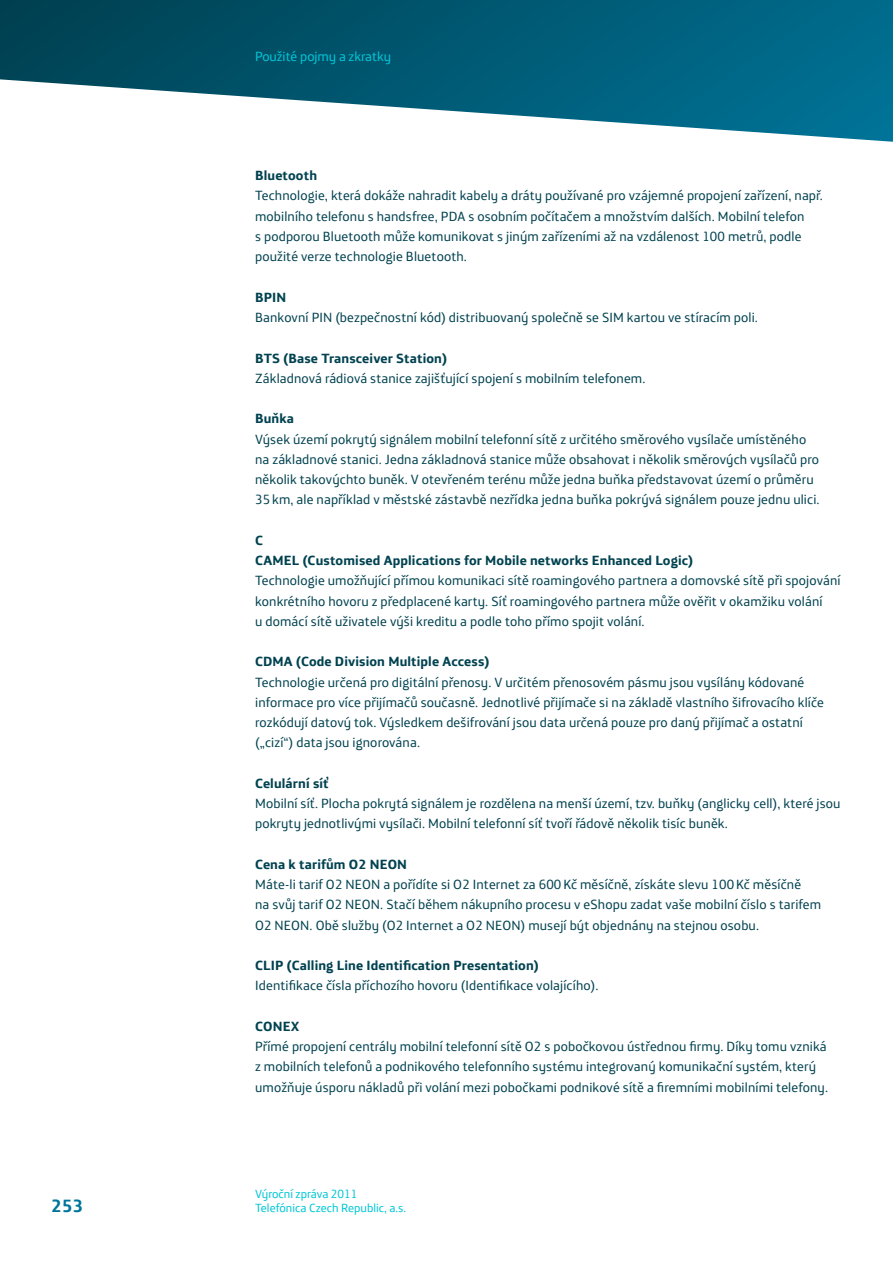
<style>
.page{position:relative;width:893px;height:1263px;background:#fff}
.page>*{position:absolute;margin:0;border:0;box-sizing:border-box;transform-origin:0 0}
.t1{font:700 18px "Telefonica Text";color:#00759a}
.t2{font:13.5px/20.2px "Telefonica Text";letter-spacing:.01em;color:#004250}
.t3{font:700 13.5px/20.2px "Telefonica Text";letter-spacing:.01em;color:#004250}
.t4{font:13.5px "Telefonica Text";color:#00c6d7}
.t5{font:12px "Telefonica Text";color:#00c6d7}
</style>
<div class="page">
<svg style="left:0;top:0;width:893px;height:142px"></svg>
<p class="t4" style="left:255px;top:45px;width:137px">Použité pojmy a zkratky</p>
<p class="t3" style="left:255px;top:164px;width:63px">Bluetooth</p>
<p class="t2" style="left:255px;top:184px;width:569px">Technologie, která dokáže nahradit kabely a dráty používané pro vzájemné propojení zařízení, např. mobilního telefonu s handsfree, PDA s osobním počítačem a množstvím dalších. Mobilní telefon<br>s podporou Bluetooth může komunikovat s jiným zařízeními až na vzdálenost 100 metrů, podle použité verze technologie Bluetooth.</p>
<p class="t3" style="left:255px;top:286px;width:33px">BPIN</p>
<p class="t2" style="left:255px;top:306px;width:504px">Bankovní PIN (bezpečnostní kód) distribuovaný společně se SIM kartou ve stíracím poli.</p>
<p class="t3" style="left:255px;top:346px;width:193px">BTS (Base Transceiver Station)</p>
<p class="t2" style="left:255px;top:367px;width:392px">Základnová rádiová stanice zajišťující spojení s mobilním telefonem.</p>
<p class="t3" style="left:255px;top:407px;width:40px">Buňka</p>
<p class="t2" style="left:255px;top:427px;width:566px">Výsek území pokrytý signálem mobilní telefonní sítě z určitého směrového vysílače umístěného na základnové stanici. Jedna základnová stanice může obsahovat i několik směrových vysílačů pro několik takovýchto buněk. V otevřeném terénu může jedna buňka představovat území o průměru 35 km, ale například v městské zástavbě nezřídka jedna buňka pokrývá signálem pouze jednu ulici.</p>
<p class="t3" style="left:255px;top:529px;width:439px">C<br>CAMEL (Customised Applications for Mobile networks Enhanced Logic)</p>
<p class="t2" style="left:255px;top:569px;width:587px">Technologie umožňující přímou komunikaci sítě roamingového partnera a domovské sítě při spojování konkrétního hovoru z předplacené karty. Síť roamingového partnera může ověřit v okamžiku volání<br>u domácí sítě uživatele výši kreditu a podle toho přímo spojit volání.</p>
<p class="t3" style="left:255px;top:650px;width:236px">CDMA (Code Division Multiple Access)</p>
<p class="t2" style="left:255px;top:670px;width:570px">Technologie určená pro digitální přenosy. V určitém přenosovém pásmu jsou vysílány kódované informace pro více přijímačů současně. Jednotlivé přijímače si na základě vlastního šifrovacího klíče rozkódují datový tok. Výsledkem dešifrování jsou data určená pouze pro daný přijímač a ostatní („cizí“) data jsou ignorována.</p>
<p class="t3" style="left:255px;top:772px;width:75px">Celulární síť</p>
<p class="t2" style="left:255px;top:792px;width:587px">Mobilní síť. Plocha pokrytá signálem je rozdělena na menší území, tzv. buňky (anglicky cell), které jsou pokryty jednotlivými vysílači. Mobilní telefonní síť tvoří řádově několik tisíc buněk.</p>
<p class="t3" style="left:255px;top:853px;width:153px">Cena k tarifům O2 NEON</p>
<p class="t2" style="left:255px;top:873px;width:568px">Máte-li tarif O2 NEON a pořídíte si O2 Internet za 600Kč měsíčně, získáte slevu 100Kč měsíčně<br>na svůj tarif O2 NEON. Stačí během nákupního procesu v eShopu zadat vaše mobilní číslo s tarifem<br>O2 NEON. Obě služby (O2 Internet a O2 NEON) musejí být objednány na stejnou osobu.</p>
<p class="t3" style="left:255px;top:954px;width:285px">CLIP (Calling Line Identification Presentation)</p>
<p class="t2" style="left:255px;top:974px;width:345px">Identifikace čísla příchozího hovoru (Identifikace volajícího).</p>
<p class="t3" style="left:255px;top:1015px;width:46px">CONEX</p>
<p class="t2" style="left:255px;top:1035px;width:574px">Přímé propojení centrály mobilní telefonní sítě O2 s pobočkovou ústřednou firmy. Díky tomu vzniká z mobilních telefonů a podnikového telefonního systému integrovaný komunikační systém, který umožňuje úsporu nákladů při volání mezi pobočkami podnikové sítě a firemními mobilními telefony.</p>
<p class="t5" style="left:255px;top:1183px;width:104px">Výroční zpráva 2011</p>
<h1 class="t1" style="left:51px;top:1189px;width:34px">253</h1>
<p class="t5" style="left:255px;top:1198px;width:153px">Telefónica Czech Republic, a.s.</p>
</div>
